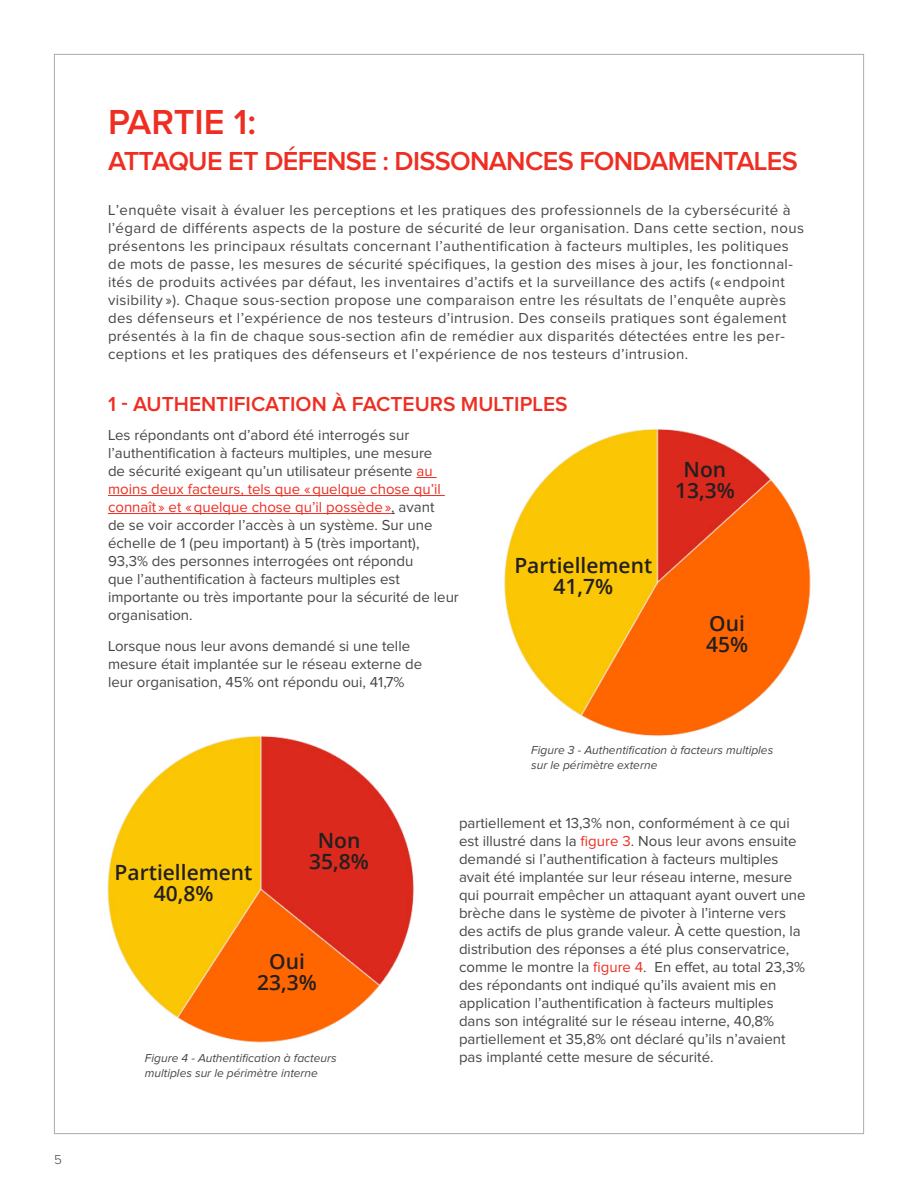
<style>
.page{position:relative;width:918px;height:1188px;background:#fff}
.page>*{position:absolute;margin:0;border:0;box-sizing:border-box;transform-origin:0 0}
.t1{font:600 36px "Proxima Nova";color:#ee2e22}
.t2{font:600 27px "Proxima Nova";letter-spacing:-.025em;color:#ee2e22}
.t3{font:600 21px/21px "Open Sans";color:#231f20;text-align:center}
.t4{font:600 21px "Proxima Nova";color:#ee2e22}
.t5{font:15px/18px "Proxima Nova";color:#454646}
.t6{font:15px/18px "Proxima Nova";letter-spacing:.025em;color:#454646}
.t7{font:300 13.5px "Proxima Nova";color:#454646}
.t8{font:italic 12px/14.4px "Proxima Nova";color:#454646}
.s1{color:#ee2e22}
</style>
<div class="page">
<svg style="left:417px;top:477px;width:20px;height:1px"></svg>
<hr style="left:108px;top:495px;width:337px;height:1px;background:#ee2e22">
<hr style="left:108px;top:513px;width:283px;height:1px;background:#ee2e22">
<img style="left:504px;top:429px;width:307px;height:307px">
<img style="left:107px;top:736px;width:307px;height:307px">
<p class="t7" style="left:54px;top:1153px;width:9px">5</p>
<h1 class="t1" style="left:108px;top:106px;width:150px">PARTIE 1:</h1>
<h2 class="t2" style="left:108px;top:149px;width:691px">ATTAQUE ET DÉFENSE : DISSONANCES FONDAMENTALES</h2>
<p class="t6" style="left:108px;top:202px;width:698px">L’enquête visait à évaluer les perceptions et les pratiques des professionnels de la cybersécurité à l’égard de différents aspects de la posture de sécurité de leur organisation. Dans cette section, nous présentons les principaux résultats concernant l’authentification à facteurs multiples, les politiques de mots de passe, les mesures de sécurité spécifiques, la gestion des mises à jour, les fonctionnal&shy;ités de produits activées par défaut, les inventaires d’actifs et la surveillance des actifs (« endpoint visibility »). Chaque sous-section propose une comparaison entre les résultats de l’enquête auprès des défenseurs et l’expérience de nos testeurs d’intrusion. Des conseils pratiques sont également présentés à la fin de chaque sous-section afin de remédier aux disparités détectées entre les per&shy;ceptions et les pratiques des défenseurs et l’expérience de nos testeurs d’intrusion.</p>
<h3 class="t4" style="left:108px;top:394px;width:461px">1 - AUTHENTIFICATION À FACTEURS MULTIPLES</h3>
<p class="t5" style="left:108px;top:426px;width:352px">Les répondants ont d’abord été interrogés sur l’authentification à facteurs multiples, une mesure<br>de sécurité exigeant qu’un utilisateur présente <span class="s1">au moins deux facteurs, tels que «quelque chose qu’il connaît » et «quelque chose qu’il possède»</span>, avant<br>de se voir accorder l’accès à un système. Sur une échelle de 1 (peu important) à 5 (très important), 93,3% des personnes interrogées ont répondu<br>que l’authentification à facteurs multiples est importante ou très importante pour la sécurité de leur organisation.</p>
<p class="t5" style="left:108px;top:638px;width:316px">Lorsque nous leur avons demandé si une telle mesure était implantée sur le réseau externe de leur organisation, 45% ont répondu oui, 41,7%</p>
<h3 class="t3" style="left:675px;top:458px;width:61px">Non<br>13,3%</h3>
<h3 class="t3" style="left:514px;top:554px;width:139px">Partiellement<br>41,7%</h3>
<h3 class="t3" style="left:706px;top:613px;width:44px;text-align:left">Oui<br>45%</h3>
<h3 class="t3" style="left:115px;top:861px;width:139px">Partiellement<br>40,8%</h3>
<h3 class="t3" style="left:309px;top:830px;width:61px">Non<br>35,8%</h3>
<h3 class="t3" style="left:257px;top:950px;width:61px">Oui<br>23,3%</h3>
<p class="t8" style="left:145px;top:1052px;width:193px">Figure 4 - Authentification à facteurs multiples sur le périmètre interne</p>
<p class="t8" style="left:531px;top:744px;width:244px">Figure 3 - Authentification à facteurs multiples sur le périmètre externe</p>
<p class="t5" style="left:459px;top:814px;width:348px">partiellement et 13,3% non, conformément à ce qui est illustré dans la <span class="s1">figure 3</span>. Nous leur avons ensuite demandé si l’authentification à facteurs multiples avait été implantée sur leur réseau interne, mesure qui pourrait empêcher un attaquant ayant ouvert une brèche dans le système de pivoter à l’interne vers des actifs de plus grande valeur. À cette question, la distribution des réponses a été plus conservatrice, comme le montre la <span class="s1">figure 4</span>. En effet, au total 23,3% des répondants ont indiqué qu’ils avaient mis en application l’authentification à facteurs multiples dans son intégralité sur le réseau interne, 40,8% partiellement et 35,8% ont déclaré qu’ils n’avaient pas implanté cette mesure de sécurité.</p>
</div>
